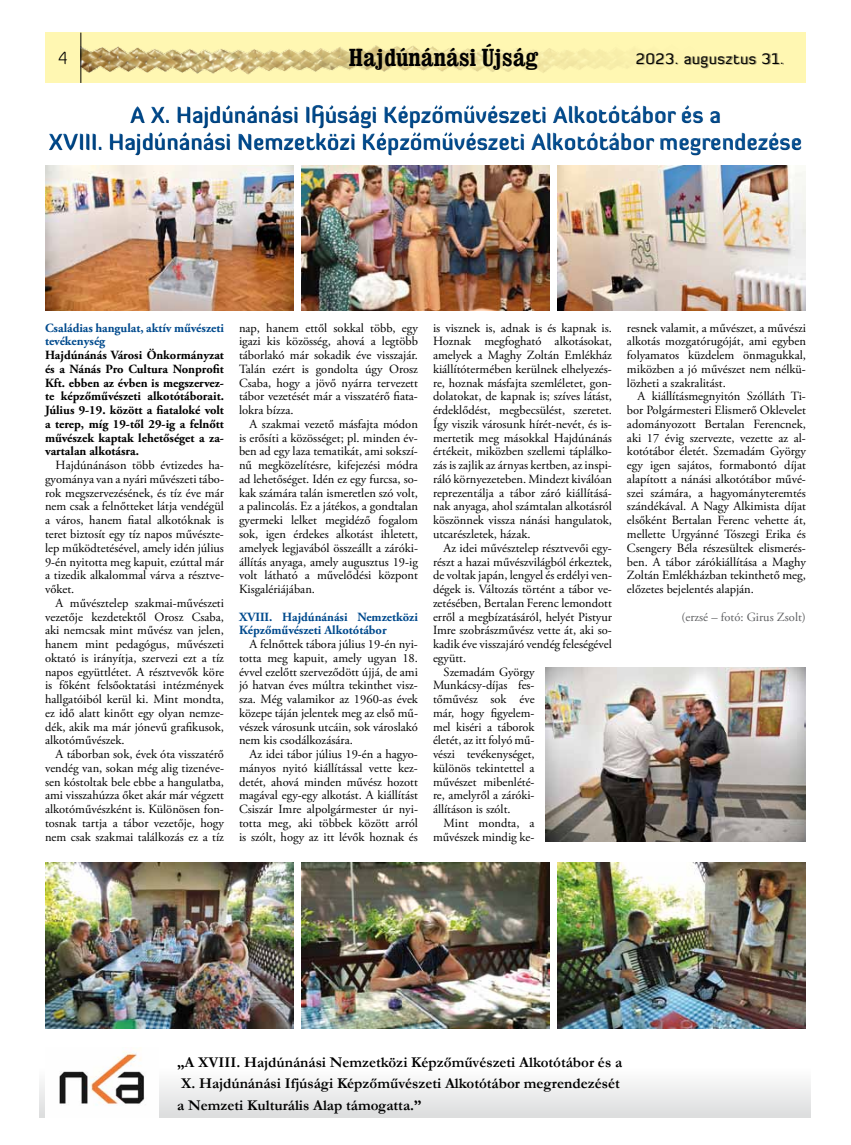
<style>
.page{position:relative;width:851px;height:1145px;background:#fff}
.page>*{position:absolute;margin:0;border:0;box-sizing:border-box;transform-origin:0 0}
.t1{font:700 condensed 25px "Clarendon";color:#000}
.t2{font:900 22.5px/27px "Diavlo";color:#004a8d;text-align:center;scale:.92 1}
.t3{font:300 17.5px "Diavlo";color:#000}
.t4{font:700 15px/21.5px "Garamond";color:#000}
.t5{font:15px "Diavlo";letter-spacing:.045em;color:#000}
.t6{font:12.5px/13.8px "Adobe Garamond Pro";color:#000;text-align:justify}
.t7{font:700 12.5px/13.8px "Adobe Garamond Pro";color:#000;text-align:justify}
.t8{font:700 12.5px/13.8px "Adobe Garamond Pro";color:#004a8d}
.t9{font:12.5px "Adobe Garamond Pro";color:#5f6062}
</style>
<div class="page">
<div style="left:45px;top:33px;width:760px;height:50px;background:#fff7b2"></div>
<img style="left:81px;top:38px;width:548px;height:44px">
<hr style="left:80px;top:33px;width:1px;height:50px;background:#000">
<div style="left:637px;top:53px;width:147px;height:16px;background:#000;opacity:.5"></div>
<div style="left:40px;top:1063px;width:771px;height:54px;background:linear-gradient(to bottom,#fff,#dddede)"></div>
<div style="left:47px;top:105px;width:756px;height:53px;background:#000;opacity:.4"></div>
<img style="left:45px;top:166px;width:248px;height:144px">
<img style="left:301px;top:166px;width:248px;height:144px">
<img style="left:557px;top:166px;width:248px;height:144px">
<img style="left:545px;top:668px;width:260px;height:174px">
<img style="left:301px;top:862px;width:248px;height:166px">
<img style="left:45px;top:862px;width:248px;height:166px">
<img style="left:557px;top:862px;width:248px;height:166px">
<img style="left:45px;top:1051px;width:113px;height:66px">
<h3 class="t3" style="left:59px;top:47px;width:10px">4</h3>
<h1 class="t1" style="left:349px;top:42px;width:191px">Hajdúnánási Újság</h1>
<p class="t5" style="left:636px;top:49px;width:149px">2023. augusztus 31.</p>
<h2 class="t2" style="left:49px;top:101px;width:820px">A X. Hajdúnánási Ifjúsági Képzőművészeti Alkotótábor és a<br>XVIII. Hajdúnánási Nemzetközi Képzőművészeti Alkotótábor megrendezése</h2>
<p class="t8" style="left:45px;top:321px;width:180px">Családias hangulat, aktív művészeti tevékenység</p>
<p class="t7" style="left:45px;top:348px;width:180px">Hajdúnánás Városi Önkormányzat és a Nánás Pro Cultura Nonprofit Kft. ebben az évben is megszervez&shy;te képzőművészeti alkotótáborait.<br>Július 9-19. között a fiataloké volt a terep, míg 19-től 29-ig a felnőtt művészek kaptak lehetőséget a za&shy;vartalan alkotásra.</p>
<p class="t6" style="left:45px;top:459px;width:180px;text-indent:11px">Hajdúnánáson több évtizedes ha&shy;gyománya van a nyári művészeti tábo&shy;rok megszervezésének, és tíz éve már nem csak a felnőtteket látja vendégül a város, hanem fiatal alkotóknak is teret biztosít egy tíz napos művészte&shy;lep működtetésével, amely idén július 9-én nyitotta meg kapuit, ezúttal már a tizedik alkalommal várva a résztve&shy;vőket.</p>
<p class="t6" style="left:45px;top:596px;width:180px;text-indent:11px">A művésztelep szakmai-művészeti vezetője kezdetektől Orosz Csaba, aki nemcsak mint művész van jelen, hanem mint pedagógus, művészeti oktató is irányítja, szervezi ezt a tíz napos együttlétet. A résztvevők köre is főként felsőoktatási intézmények hallgatóiból kerül ki. Mint mondta, ez idő alatt kinőtt egy olyan nemze&shy;dék, akik ma már jónevű grafikusok, alkotóművészek.</p>
<p class="t6" style="left:45px;top:747px;width:180px;text-indent:11px">A táborban sok, évek óta visszatérő vendég van, sokan még alig tizenéve&shy;sen kóstoltak bele ebbe a hangulatba, ami visszahúzza őket akár már végzett alkotóművészként is. Különösen fon&shy;tosnak tartja a tábor vezetője, hogy nem csak szakmai találkozás ez a tíz</p>
<p class="t6" style="left:239px;top:321px;width:180px">nap, hanem ettől sokkal több, egy igazi kis közösség, ahová a legtöbb táborlakó már sokadik éve visszajár.<br>Talán ezért is gondolta úgy Orosz Csaba, hogy a jövő nyárra tervezett tábor vezetését már a visszatérő fiata&shy;lokra bízza.</p>
<p class="t6" style="left:239px;top:417px;width:180px;text-indent:11px">A szakmai vezető másfajta módon is erősíti a közösséget; pl. minden év&shy;ben ad egy laza tematikát, ami sokszí&shy;nű megközelítésre, kifejezési módra ad lehetőséget. Idén ez egy furcsa, so&shy;kak számára talán ismeretlen szó volt, a palincolás. Ez a játékos, a gondtalan gyermeki lelket megidéző fogalom sok, igen érdekes alkotást ihletett, amelyek legjavából összeállt a záróki&shy;állítás anyaga, amely augusztus 19-ig volt látható a művelődési központ Kisgalériájában.</p>
<p class="t8" style="left:239px;top:610px;width:180px">XVIII. Hajdúnánási Nemzetközi<br>Képzőművészeti Alkotótábor</p>
<p class="t6" style="left:239px;top:637px;width:180px;text-indent:11px">A felnőttek tábora július 19-én nyi&shy;totta meg kapuit, amely ugyan 18. évvel ezelőtt szerveződött újjá, de ami jó hatvan éves múltra tekinthet vis - sza. Még valamikor az 1960-as évek közepe táján jelentek meg az első mű&shy;vészek városunk utcáin, sok városlakó nem kis csodálkozására.</p>
<p class="t6" style="left:239px;top:747px;width:180px;text-indent:11px">Az idei tábor július 19-én a hagyo&shy;mányos nyitó kiállítással vette kez&shy;detét, ahová minden művész hozott magával egy-egy alkotást. A kiállítást Csiszár Imre alpolgármester úr nyi&shy;totta meg, aki többek között arról is szólt, hogy az itt lévők hoznak és</p>
<p class="t6" style="left:433px;top:321px;width:180px">is visznek is, adnak is és kapnak is.<br>Hoznak megfogható alkotásokat, amelyek a Maghy Zoltán Emlékház kiállítótermében kerülnek elhelyezés&shy;re, hoznak másfajta szemléletet, gon&shy;dolatokat, de kapnak is; szíves látást, érdeklődést, megbecsülést, szeretet.<br>Így viszik városunk hírét-nevét, és is&shy;mertetik meg másokkal Hajdúnánás értékeit, miközben szellemi táplálko&shy;zás is zajlik az árnyas kertben, az inspi&shy;ráló környezeteben. Mindezt kiválóan reprezentálja a tábor záró kiállításá&shy;nak anyaga, ahol számtalan alkotásról köszönnek vissza nánási hangulatok, utcarészletek, házak.</p>
<p class="t6" style="left:443px;top:541px;width:170px">Az idei művésztelep résztvevői egy-</p>
<p class="t6" style="left:433px;top:555px;width:180px">részt a hazai művészvilágból érkeztek,</p>
<p class="t6" style="left:433px;top:569px;width:180px">de voltak japán, lengyel és erdélyi ven-</p>
<p class="t6" style="left:433px;top:582px;width:180px">dégek is. Változás történt a tábor ve-</p>
<p class="t6" style="left:433px;top:596px;width:180px">zetésében, Bertalan Ferenc lemondott</p>
<p class="t6" style="left:433px;top:610px;width:180px">erről a megbízatásáról, helyét Pistyur</p>
<p class="t6" style="left:433px;top:624px;width:180px">Imre szobrászművész vette át, aki so-</p>
<p class="t6" style="left:433px;top:637px;width:180px">kadik éve visszajáró vendég feleségével</p>
<p class="t6" style="left:433px;top:651px;width:35px">együtt.</p>
<p class="t6" style="left:443px;top:665px;width:92px">Szemadám György</p>
<p class="t6" style="left:433px;top:679px;width:103px">Munkácsy-díjas fes-</p>
<p class="t6" style="left:433px;top:692px;width:103px">tőművész sok éve</p>
<p class="t6" style="left:433px;top:706px;width:103px">már, hogy figyelem-</p>
<p class="t6" style="left:433px;top:720px;width:103px">mel kiséri a táborok</p>
<p class="t6" style="left:433px;top:734px;width:103px">életét, az itt folyó mű-</p>
<p class="t6" style="left:433px;top:747px;width:103px">vészi tevékenységet,</p>
<p class="t6" style="left:433px;top:761px;width:103px">különös tekintettel a</p>
<p class="t6" style="left:433px;top:775px;width:103px">művészet mibenlété-</p>
<p class="t6" style="left:433px;top:789px;width:103px">re, amelyről a záróki-</p>
<p class="t6" style="left:433px;top:802px;width:79px">állításon is szólt.</p>
<p class="t6" style="left:443px;top:816px;width:92px">Mint mondta, a</p>
<p class="t6" style="left:433px;top:830px;width:103px">művészek mindig ke-</p>
<p class="t6" style="left:627px;top:321px;width:180px">resnek valamit, a művészet, a művészi alkotás mozgatórugóját, ami egyben folyamatos küzdelem önmagukkal, miközben a jó művészet nem nélkü&shy;lözheti a szakralitást.</p>
<p class="t6" style="left:627px;top:390px;width:180px;text-indent:11px">A kiállításmegnyitón Szólláth Ti&shy;bor Polgármesteri Elismerő Oklevelet adományozott Bertalan Ferencnek, aki 17 évig szervezte, vezette az al&shy;kotótábor életét. Szemadám György egy igen sajátos, formabontó díjat alapított a nánási alkotótábor művé&shy;szei számára, a hagyományteremtés szándékával. A Nagy Alkimista díjat elsőként Bertalan Ferenc vehette át, mellette Urgyánné Tószegi Erika és Csengery Béla részesültek elismerés&shy;ben. A tábor zárókiállítása a Maghy Zoltán Emlékházban tekinthető meg, előzetes bejelentés alapján.</p>
<p class="t9" style="left:681px;top:609px;width:126px">(erzsé – fotó: Girus Zsolt)</p>
<p class="t4" style="left:177px;top:1051px;width:446px">„A XVIII. Hajdúnánási Nemzetközi Képzőművészeti Alkotótábor és a<br>X. Hajdúnánási Ifjúsági Képzőművészeti Alkotótábor megrendezését a Nemzeti Kulturális Alap támogatta.”</p>
</div>
